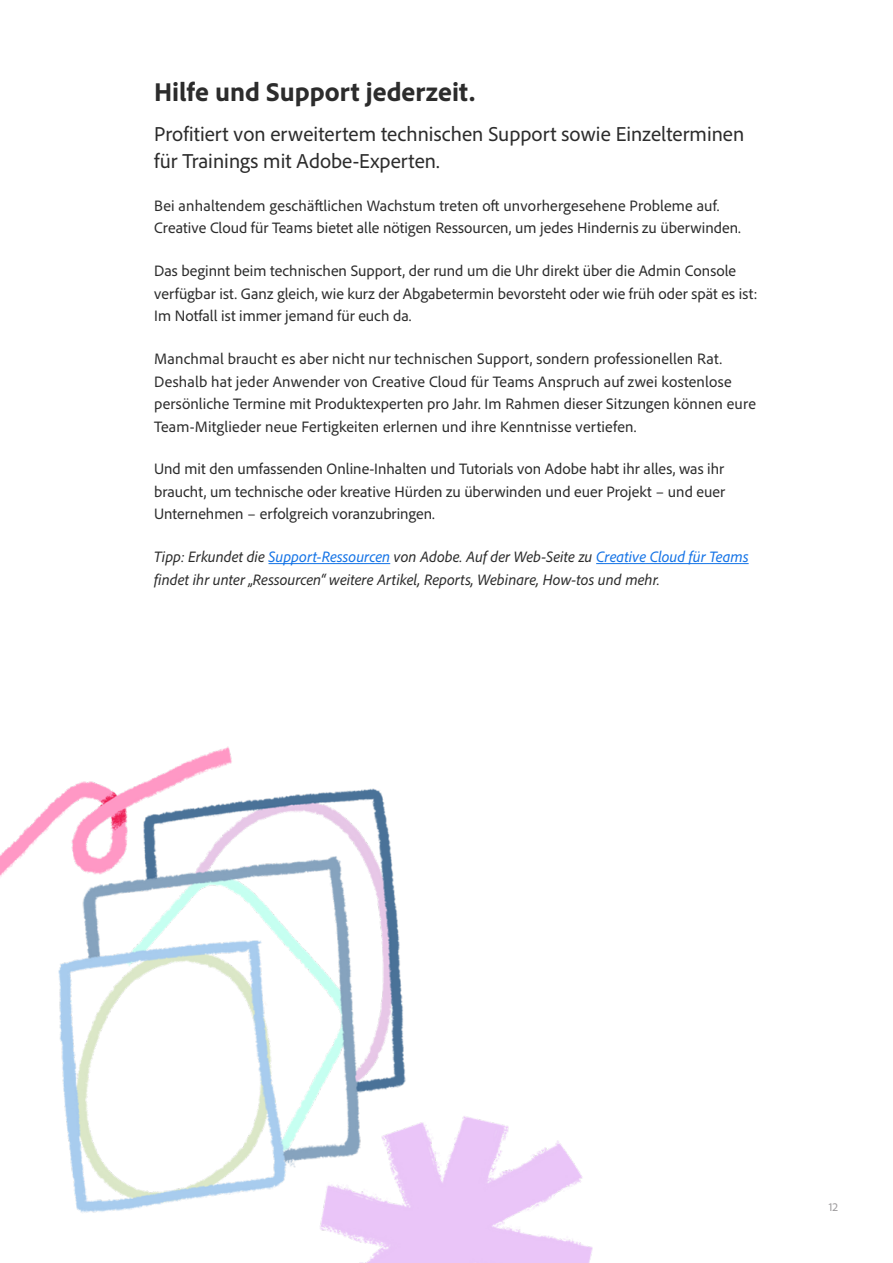
<style>
.page{position:relative;width:893px;height:1263px;background:#fff}
.page>*{position:absolute;margin:0;border:0;box-sizing:border-box;transform-origin:0 0}
.t1{font:800 27px "Adobe Clean";color:#2c2c2c}
.t2{font:21px/27px "Adobe Clean";color:#2c2c2c}
.t3{font:15.75px/22.5px "Adobe Clean";letter-spacing:.01em;color:#2c2c2c}
.t4{font:italic 15.75px/22.5px "Adobe Clean";letter-spacing:.005em;color:#2c2c2c}
.t5{font:12px "Adobe Clean";color:#9d9b9d}
.s1{color:#1473e6}
</style>
<div class="page">
<hr style="left:268px;top:563px;width:122px;height:1px;background:#1473e6">
<hr style="left:596px;top:563px;width:153px;height:1px;background:#1473e6">
<img style="left:0;top:746px;width:593px;height:517px">
<h1 class="t1" style="left:154px;top:74px;width:322px">Hilfe und Support jederzeit.</h1>
<h2 class="t2" style="left:154px;top:120px;width:591px">Profitiert von erweitertem technischen Support sowie Einzelterminen für Trainings mit Adobe-Experten.</h2>
<p class="t3" style="left:154px;top:194px;width:588px">Bei anhaltendem geschäftlichen Wachstum treten oft unvorhergesehene Probleme auf.<br>Creative Cloud für Teams bietet alle nötigen Ressourcen, um jedes Hindernis zu überwinden.</p>
<p class="t3" style="left:154px;top:259px;width:605px">Das beginnt beim technischen Support, der rund um die Uhr direkt über die Admin Console verfügbar ist. Ganz gleich, wie kurz der Abgabetermin bevorsteht oder wie früh oder spät es ist:<br>Im Notfall ist immer jemand für euch da.</p>
<p class="t3" style="left:154px;top:347px;width:603px">Manchmal braucht es aber nicht nur technischen Support, sondern professionellen Rat.<br>Deshalb hat jeder Anwender von Creative Cloud für Teams Anspruch auf zwei kostenlose persönliche Termine mit Produktexperten pro Jahr. Im Rahmen dieser Sitzungen können eure Team-Mitglieder neue Fertigkeiten erlernen und ihre Kenntnisse vertiefen.</p>
<p class="t3" style="left:154px;top:457px;width:572px;text-align:justify">Und mit den umfassenden Online-Inhalten und Tutorials von Adobe habt ihr alles, was ihr braucht, um technische oder kreative Hürden zu überwinden und euer Projekt – und euer Unternehmen – erfolgreich voranzubringen.</p>
<p class="t4" style="left:154px;top:545px;width:596px">Tipp: Erkundet die <span class="s1">Support-Ressourcen</span> von Adobe. Auf der Web-Seite zu <span class="s1">Creative Cloud für Teams </span>findet ihr unter „Ressourcen“ weitere Artikel, Reports, Webinare, How-tos und mehr.</p>
<p class="t5" style="left:829px;top:1199px;width:11px">12</p>
</div>
